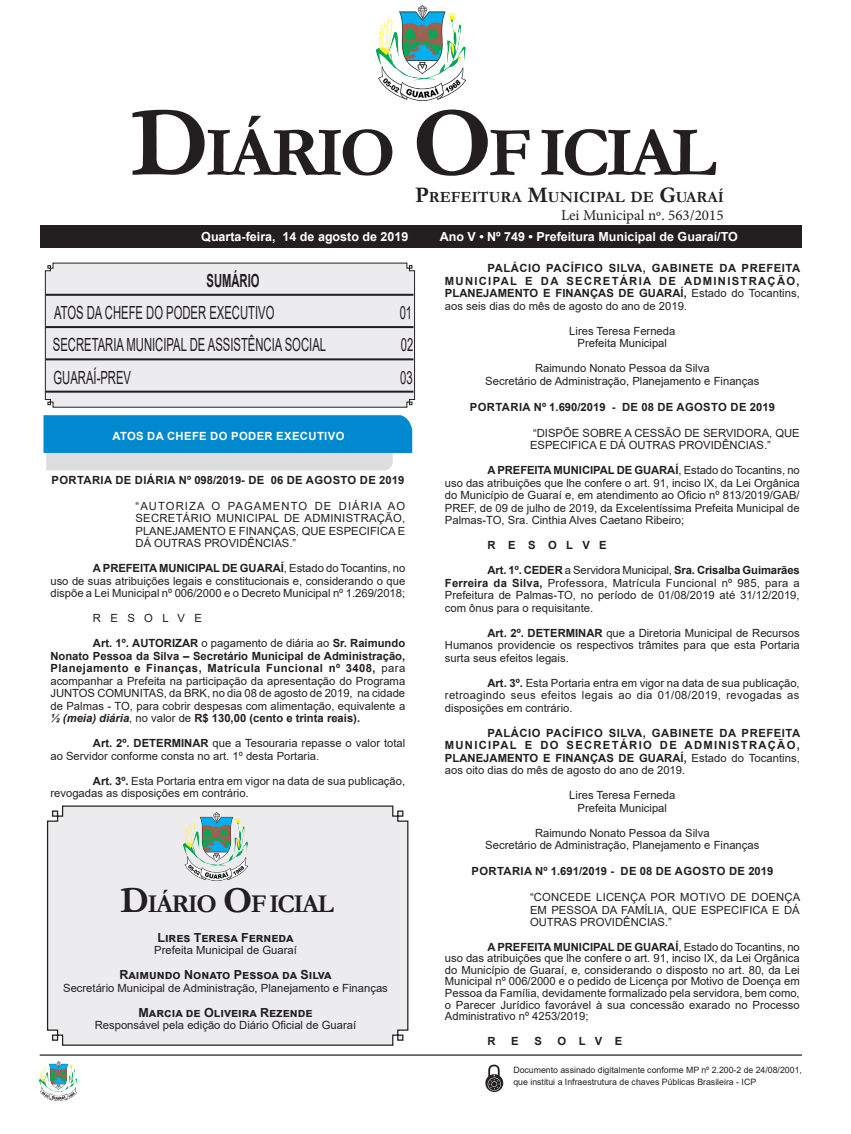
<style>
.page{position:relative;width:851px;height:1134px;background:#fff}
.page>*{position:absolute;margin:0;border:0;box-sizing:border-box;transform-origin:0 0}
.CORPO_DE_TEXTO{font:700 70.88px "Garamond";letter-spacing:-.06em;color:#231f20}
.CORPO_DE_TEXTO-2{font:700 25.88px "Garamond";letter-spacing:-.06em;color:#231f20}
.Nome_Secretário{font:18.12px "Arial";color:#231f20;scale:.62 1}
.Nome_Secretário-2{font:700 18.12px "Arial";color:#231f20;scale:.62 1}
.CORPO_DE_TEXTO-3{font:700 15.62px "Garamond";color:#231f20}
.t1{font:15px "Minion Pro";color:#231f20}
.t2{font:700 12.5px "Arial";color:#fff}
.Assinatura{font:700 12.5px "Arial";color:#231f20}
.CORPO_DE_TEXTO-4{font:11.25px/12.5px "Arial";color:#231f20;text-align:justify}
.Assinatura-2{font:11.25px "Arial";color:#231f20}
.CORPO_DE_TEXTO-5{font:700 11.25px/12.5px "Arial";letter-spacing:.005em;color:#231f20;text-align:justify}
.EMENTA{font:11.25px/12.5px "Arial";color:#231f20;text-align:justify}
.TITULOS{font:700 11.25px "Arial";letter-spacing:.035em;color:#231f20}
.Chancela2{font:700 11.25px "Arial";letter-spacing:.035em;color:#fff}
.CORPO_DE_TEXTO-6{font:8.75px/12.5px "Arial";color:#231f20}
.s1{font-size:101.25px}
.s2{font-size:22.38px}
.s3{font-weight:700}
.s4{font-weight:700;font-style:italic}
.s5{font-size:36.88px}
.s6{font-weight:400}
</style>
<div class="page">
<div style="left:40px;top:225px;width:761px;height:22px;background:#231f20"></div>
<svg style="left:43px;top:415px;width:369px;height:55px;background:#46a4d4"></svg>
<hr style="left:40px;top:1054px;width:761px;height:2px;background:#231f20">
<img style="left:376px;top:5px;width:89px;height:95px">
<img style="left:40px;top:1061px;width:37px;height:39px">
<svg style="left:485px;top:1065px;width:18px;height:27px"></svg>
<div style="left:46px;top:805px;width:363px;height:241px;background:#ececee"></div>
<img style="left:183px;top:812px;width:64px;height:68px">
<svg style="left:45px;top:262px;width:370px;height:146px;background:#dddcde"></svg>
<p class="CORPO_DE_TEXTO" style="left:130px;top:105px;width:587px"><span class="s1">D</span>IÁRIO <span class="s1">O</span>F ICIAL</p>
<p class="CORPO_DE_TEXTO-3" style="left:415px;top:186px;width:310px"><span class="s2">P</span>REFEITURA <span class="s2">M</span>UNICIPAL DE <span class="s2">G</span>UARAÍ</p>
<p class="t1" style="left:561px;top:205px;width:164px">Lei Municipal nº. 563/2015</p>
<p class="t2" style="left:201px;top:228px;width:209px">Quarta-feira, 14 de agosto de 2019</p>
<p class="t2" style="left:439px;top:228px;width:299px">Ano V • Nº 749 • Prefeitura Municipal de Guaraí/TO</p>
<p class="Nome_Secretário-2" style="left:206px;top:268px;width:87px">SUMÁRIO</p>
<p class="Nome_Secretário" style="left:54px;top:300px;width:357px">ATOS DA CHEFE DO PODER EXECUTIVO</p>
<p class="Nome_Secretário" style="left:399px;top:300px;width:22px">01</p>
<p class="Nome_Secretário" style="left:53px;top:332px;width:442px">SECRETARIA MUNICIPAL DE ASSISTÊNCIA SOCIAL</p>
<p class="Nome_Secretário" style="left:401px;top:332px;width:22px">02</p>
<p class="Nome_Secretário" style="left:54px;top:365px;width:127px">GUARAÍ-PREV</p>
<p class="Nome_Secretário" style="left:400px;top:365px;width:22px">03</p>
<p class="Chancela2" style="left:112px;top:428px;width:233px">ATOS DA CHEFE DO PODER EXECUTIVO</p>
<p class="TITULOS" style="left:52px;top:472px;width:354px">PORTARIA DE DIÁRIA Nº 098/2019- DE 06 DE AGOSTO DE 2019</p>
<p class="EMENTA" style="left:135px;top:500px;width:271px">“AUTORIZA O PAGAMENTO DE DIÁRIA AO SECRETÁRIO MUNICIPAL DE ADMINISTRAÇÃO, PLANEJAMENTO E FINANÇAS, QUE ESPECIFICA E DÁ OUTRAS PROVIDÊNCIAS.”</p>
<p class="CORPO_DE_TEXTO-4" style="left:50px;top:562px;width:356px;text-indent:43px"><span class="s3">A PREFEITA MUNICIPAL DE GUARAÍ</span>, Estado do Tocantins, no uso de suas atribuições legais e constitucionais e, considerando o que dispõe a Lei Municipal nº 006/2000 e o Decreto Municipal nº 1.269/2018;</p>
<p class="CORPO_DE_TEXTO-4" style="left:93px;top:612px;width:111px">R E S O L V E</p>
<p class="CORPO_DE_TEXTO-4" style="left:50px;top:637px;width:356px;text-indent:43px"><span class="s3">Art. 1º. AUTORIZAR</span> o pagamento de diária ao <span class="s3">Sr. Raimundo Nonato Pessoa da Silva – Secretário Municipal de Administração, Planejamento e Finanças, Matrícula Funcional nº 3408,</span> para acompanhar a Prefeita na participação da apresentação do Programa JUNTOS COMUNITAS, da BRK, no dia 08 de agosto de 2019, na cidade de Palmas - TO, para cobrir despesas com alimentação, equivalente a <span class="s4">½ (meia) diária</span>, no valor de <span class="s3">R$ 130,00 (cento e trinta reais).</span></p>
<p class="CORPO_DE_TEXTO-4" style="left:50px;top:737px;width:356px;text-indent:43px"><span class="s3">Art. 2º. DETERMINAR</span> que a Tesouraria repasse o valor total ao Servidor conforme consta no art. 1º desta Portaria.</p>
<p class="CORPO_DE_TEXTO-4" style="left:50px;top:775px;width:356px;text-indent:43px"><span class="s3">Art. 3º.</span> Esta Portaria entra em vigor na data de sua publicação, revogadas as disposições em contrário.</p>
<p class="CORPO_DE_TEXTO-2" style="left:120px;top:886px;width:215px"><span class="s5">D</span>IÁRIO <span class="s5">O</span>F ICIAL</p>
<p class="Assinatura" style="left:157px;top:928px;width:138px">Lires Teresa Ferneda</p>
<p class="Assinatura-2" style="left:154px;top:942px;width:144px">Prefeita Municipal de Guaraí</p>
<p class="Assinatura" style="left:119px;top:966px;width:214px">Raimundo Nonato Pessoa da Silva</p>
<p class="Assinatura-2" style="left:63px;top:980px;width:326px">Secretário Municipal de Administração, Planejamento e Finanças</p>
<p class="Assinatura" style="left:138px;top:1003px;width:175px">Marcia de Oliveira Rezende</p>
<p class="Assinatura-2" style="left:95px;top:1017px;width:263px">Responsável pela edição do Diário Oficial de Guaraí</p>
<p class="CORPO_DE_TEXTO-5" style="left:445px;top:262px;width:357px;text-indent:43px">PALÁCIO PACÍFICO SILVA, GABINETE DA PREFEITA MUNICIPAL E DA SECRETÁRIA DE ADMINISTRAÇÃO, PLANEJAMENTO E FINANÇAS DE GUARAÍ, <span class="s6">Estado do Tocantins, aos seis dias do mês de agosto do ano de 2019.</span></p>
<p class="Assinatura-2" style="left:569px;top:323px;width:108px">Lires Teresa Ferneda</p>
<p class="Assinatura-2" style="left:577px;top:336px;width:91px">Prefeita Municipal</p>
<p class="Assinatura-2" style="left:535px;top:361px;width:176px">Raimundo Nonato Pessoa da Silva</p>
<p class="Assinatura-2" style="left:485px;top:373px;width:275px">Secretário de Administração, Planejamento e Finanças</p>
<p class="TITULOS" style="left:470px;top:399px;width:306px">PORTARIA Nº 1.690/2019 - DE 08 DE AGOSTO DE 2019</p>
<p class="EMENTA" style="left:530px;top:427px;width:271px">“DISPÕE SOBRE A CESSÃO DE SERVIDORA, QUE<br>ESPECIFICA E DÁ OUTRAS PROVIDÊNCIAS.”</p>
<p class="CORPO_DE_TEXTO-4" style="left:445px;top:464px;width:356px;text-indent:43px"><span class="s3">A PREFEITA MUNICIPAL DE GUARAÍ</span>, Estado do Tocantins, no uso das atribuições que lhe confere o art. 91, inciso IX, da Lei Orgânica do Município de Guaraí e, em atendimento ao Oficio nº 813/2019/GAB/ PREF, de 09 de julho de 2019, da Excelentíssima Prefeita Municipal de Palmas-TO, Sra. Cinthia Alves Caetano Ribeiro;</p>
<p class="CORPO_DE_TEXTO-5" style="left:487px;top:539px;width:121px">R E S O L V E</p>
<p class="CORPO_DE_TEXTO-4" style="left:445px;top:564px;width:356px;text-indent:43px"><span class="s3">Art. 1º. CEDER</span> a Servidora Municipal, <span class="s3">Sra. Crisalba Guimarães Ferreira da Silva,</span> Professora, Matrícula Funcional nº 985, para a Prefeitura de Palmas-TO, no período de 01/08/2019 até 31/12/2019, com ônus para o requisitante.</p>
<p class="CORPO_DE_TEXTO-4" style="left:445px;top:627px;width:356px;text-indent:43px"><span class="s3">Art. 2º. DETERMINAR</span> que a Diretoria Municipal de Recursos Humanos providencie os respectivos trâmites para que esta Portaria surta seus efeitos legais.</p>
<p class="CORPO_DE_TEXTO-4" style="left:445px;top:677px;width:356px;text-indent:43px"><span class="s3">Art. 3º.</span> Esta Portaria entra em vigor na data de sua publicação, retroagindo seus efeitos legais ao dia 01/08/2019, revogadas as disposições em contrário.</p>
<p class="CORPO_DE_TEXTO-5" style="left:445px;top:727px;width:357px;text-indent:43px">PALÁCIO PACÍFICO SILVA, GABINETE DA PREFEITA MUNICIPAL E DO SECRETÁRIO DE ADMINISTRAÇÃO, PLANEJAMENTO E FINANÇAS DE GUARAÍ, <span class="s6">Estado do Tocantins, aos oito dias do mês de agosto do ano de 2019.</span></p>
<p class="Assinatura-2" style="left:569px;top:788px;width:108px">Lires Teresa Ferneda</p>
<p class="Assinatura-2" style="left:577px;top:800px;width:91px">Prefeita Municipal</p>
<p class="Assinatura-2" style="left:535px;top:825px;width:176px">Raimundo Nonato Pessoa da Silva</p>
<p class="Assinatura-2" style="left:485px;top:838px;width:275px">Secretário de Administração, Planejamento e Finanças</p>
<p class="TITULOS" style="left:471px;top:863px;width:303px">PORTARIA Nº 1.691/2019 - DE 08 DE AGOSTO DE 2019</p>
<p class="EMENTA" style="left:530px;top:891px;width:272px">“CONCEDE LICENÇA POR MOTIVO DE DOENÇA EM PESSOA DA FAMÍLIA, QUE ESPECIFICA E DÁ OUTRAS PROVIDÊNCIAS.”</p>
<p class="CORPO_DE_TEXTO-4" style="left:445px;top:941px;width:356px;line-height:11.6px;text-indent:43px"><span class="s3">A PREFEITA MUNICIPAL DE GUARAÍ</span>, Estado do Tocantins, no uso das atribuições que lhe confere o art. 91, inciso IX, da Lei Orgânica do Município de Guaraí, e, considerando o disposto no art. 80, da Lei Municipal nº 006/2000 e o pedido de Licença por Motivo de Doença em Pessoa da Família, devidamente formalizado pela servidora, bem como, o Parecer Jurídico favorável à sua concessão exarado no Processo Administrativo nº 4253/2019;</p>
<p class="CORPO_DE_TEXTO-5" style="left:487px;top:1035px;width:10px">R</p>
<p class="CORPO_DE_TEXTO-5" style="left:511px;top:1035px;width:9px">E</p>
<p class="CORPO_DE_TEXTO-5" style="left:534px;top:1035px;width:9px">S</p>
<p class="CORPO_DE_TEXTO-5" style="left:557px;top:1035px;width:66px">O L V E</p>
<p class="CORPO_DE_TEXTO-6" style="left:513px;top:1063px;width:290px">Documento assinado digitalmente conforme MP nº 2.200-2 de 24/08/2001, que institui a Infraestrutura de chaves Públicas Brasileira - ICP</p>
</div>
